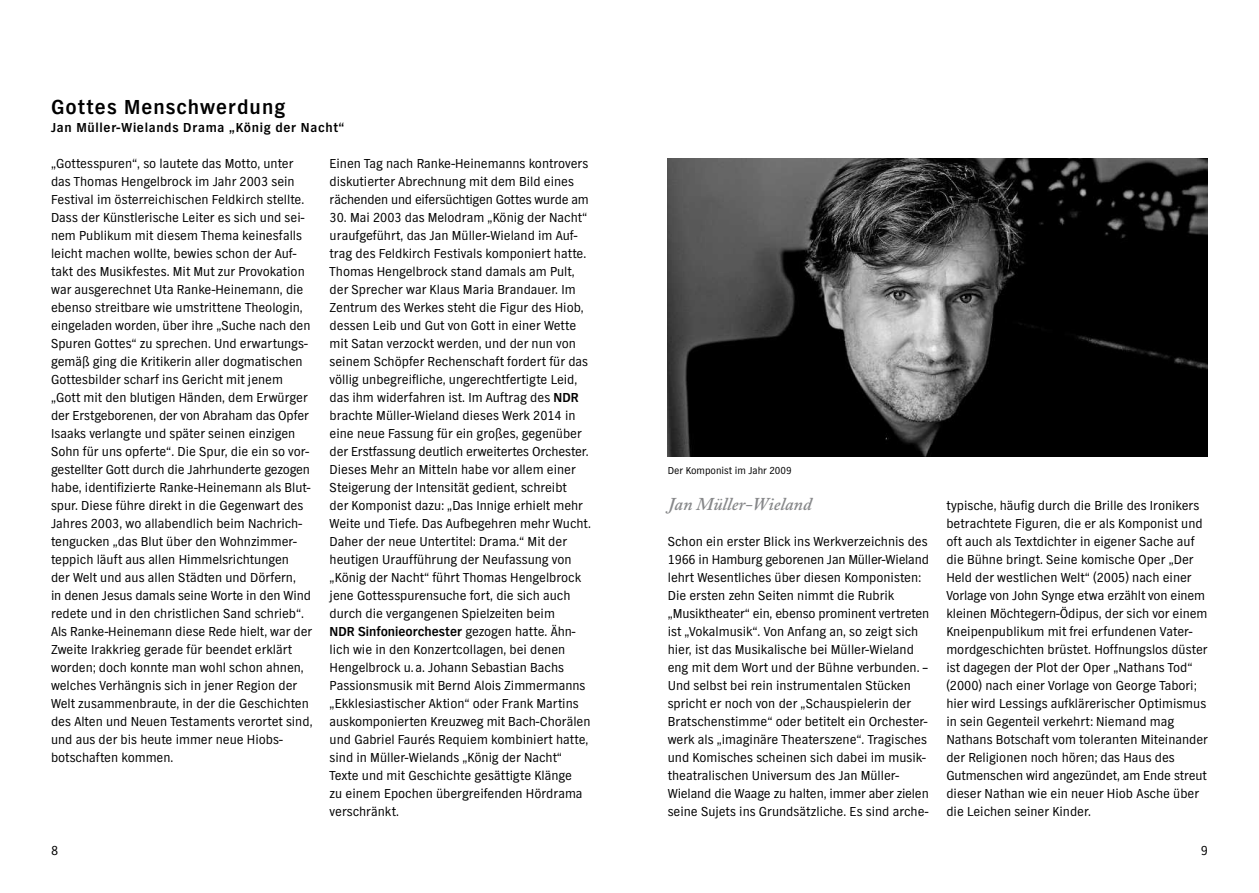
<style>
.page{position:relative;width:1259px;height:893px;background:#fff}
.page>*{position:absolute;margin:0;border:0;box-sizing:border-box;transform-origin:0 0}
.t1{font:700 21px "NDR Sans";letter-spacing:.05em;color:#000}
.t2{font:italic 600 18px "Adobe Caslon Pro";color:#87888a}
.t3{font:13.5px/18px "NDR Sans";color:#000}
.t4{font:700 13.5px "NDR Sans";letter-spacing:.05em;color:#000}
.t5{font:10.5px "NDR Sans";color:#000}
.s1{font-weight:700}
</style>
<div class="page">
<img style="left:668px;top:158px;width:540px;height:298px">
<h1 class="t1" style="left:51px;top:96px;width:236px">Gottes Menschwerdung</h1>
<p class="t4" style="left:51px;top:120px;width:295px">Jan Müller-Wielands Drama „König der Nacht“</p>
<p class="t3" style="left:51px;top:155px;width:263px">„Gottesspuren“, so lautete das Motto, unter das Thomas Hengelbrock im Jahr 2003 sein Festival im österreichischen Feldkirch stellte.<br>Dass der Künstlerische Leiter es sich und sei&shy;nem Publikum mit diesem Thema keinesfalls leicht machen wollte, bewies schon der Auf&shy;takt des Musikfestes. Mit Mut zur Provokation war ausgerechnet Uta Ranke-Heinemann, die ebenso streitbare wie umstrittene Theologin, eingeladen worden, über ihre „Suche nach den Spuren Gottes“ zu sprechen. Und erwartungs&shy;gemäß ging die Kritikerin aller dogmatischen Gottesbilder scharf ins Gericht mit jenem „Gott mit den blutigen Händen, dem Erwürger der Erstgeborenen, der von Abraham das Opfer Isaaks verlangte und später seinen einzigen Sohn für uns opferte“. Die Spur, die ein so vor&shy;gestellter Gott durch die Jahrhunderte gezogen habe, identifizierte Ranke-Heinemann als Blut&shy;spur. Diese führe direkt in die Gegenwart des Jahres 2003, wo allabendlich beim Nachrich&shy;tengucken „das Blut über den Wohnzimmer&shy;teppich läuft aus allen Himmelsrichtungen<br>der Welt und aus allen Städten und Dörfern,<br>in denen Jesus damals seine Worte in den Wind redete und in den christlichen Sand schrieb“.<br>Als Ranke-Heinemann diese Rede hielt, war der Zweite Irakkrieg gerade für beendet erklärt worden; doch konnte man wohl schon ahnen, welches Verhängnis sich in jener Region der Welt zusammenbraute, in der die Geschichten des Alten und Neuen Testaments verortet sind, und aus der bis heute immer neue Hiobs&shy;botschaften kommen.</p>
<p class="t3" style="left:330px;top:155px;width:261px">Einen Tag nach Ranke-Heinemanns kontrovers diskutierter Abrechnung mit dem Bild eines rächenden und eifersüchtigen Gottes wurde am</p>
<p class="t3" style="left:330px;top:209px;width:263px">30. Mai 2003 das Melodram „König der Nacht“ uraufgeführt, das Jan Müller-Wieland im Auf&shy;trag des Feldkirch Festivals komponiert hatte.<br>Thomas Hengelbrock stand damals am Pult, der Sprecher war Klaus Maria Brandauer. Im Zentrum des Werkes steht die Figur des Hiob, dessen Leib und Gut von Gott in einer Wette mit Satan verzockt werden, und der nun von seinem Schöpfer Rechenschaft fordert für das völlig unbegreifliche, ungerechtfertigte Leid, das ihm widerfahren ist. Im Auftrag des <span class="s1">NDR </span>brachte Müller-Wieland dieses Werk 2014 in eine neue Fassung für ein großes, gegenüber der Erstfassung deutlich erweitertes Orchester.<br>Dieses Mehr an Mitteln habe vor allem einer Steigerung der Intensität gedient, schreibt<br>der Komponist dazu: „Das Innige erhielt mehr Weite und Tiefe. Das Aufbegehren mehr Wucht.<br>Daher der neue Untertitel: Drama.“ Mit der heutigen Uraufführung der Neufassung von „König der Nacht“ führt Thomas Hengelbrock jene Gottesspurensuche fort, die sich auch durch die vergangenen Spielzeiten beim<br><span class="s1">NDR Sinfonieorchester</span> gezogen hatte. Ähn&shy;lich wie in den Konzertcollagen, bei denen Hengel brock u. a. Johann Sebastian Bachs Passionsmusik mit Bernd Alois Zimmermanns „Ekklesiastischer Aktion“ oder Frank Martins auskomponierten Kreuzweg mit Bach-Chorälen und Gabriel Faurés Requiem kombiniert hatte, sind in Müller-Wielands „König der Nacht“ Texte und mit Geschichte gesättigte Klänge<br>zu einem Epochen übergreifenden Hördrama verschränkt.</p>
<p class="t3" style="left:51px;top:841px;width:9px">8</p>
<p class="t5" style="left:668px;top:465px;width:125px">Der Komponist im Jahr 2009</p>
<h2 class="t2" style="left:668px;top:494px;width:145px">Jan Müller-Wieland</h2>
<p class="t3" style="left:668px;top:533px;width:263px">Schon ein erster Blick ins Werkverzeichnis des 1966 in Hamburg geborenen Jan Müller-Wieland lehrt Wesentliches über diesen Komponisten:<br>Die ersten zehn Seiten nimmt die Rubrik „Musiktheater“ ein, ebenso prominent vertreten ist „Vokalmusik“. Von Anfang an, so zeigt sich hier, ist das Musikalische bei Müller-Wieland eng mit dem Wort und der Bühne verbunden. – Und selbst bei rein instrumentalen Stücken spricht er noch von der „Schauspielerin der Bratschenstimme“ oder betitelt ein Orchester&shy;werk als „imaginäre Theaterszene“. Tragisches und Komisches scheinen sich dabei im musik&shy;theatralischen Universum des Jan Müller-Wieland die Waage zu halten, immer aber zielen seine Sujets ins Grundsätzliche. Es sind arche-</p>
<p class="t3" style="left:946px;top:497px;width:263px">typische, häufig durch die Brille des Ironikers betrachtete Figuren, die er als Komponist und oft auch als Textdichter in eigener Sache auf die Bühne bringt. Seine komische Oper „Der Held der westlichen Welt“ (2005) nach einer Vorlage von John Synge etwa erzählt von einem kleinen Möchtegern-Ödipus, der sich vor einem Kneipenpublikum mit frei erfundenen Vater&shy;mordgeschichten brüstet. Hoffnungslos düster ist dagegen der Plot der Oper „Nathans Tod“ (2000) nach einer Vorlage von George Tabori; hier wird Lessings aufklärerischer Optimismus in sein Gegenteil verkehrt: Niemand mag Nathans Botschaft vom toleranten Miteinander der Religionen noch hören; das Haus des Gutmenschen wird angezündet, am Ende streut dieser Nathan wie ein neuer Hiob Asche über die Leichen seiner Kinder.</p>
<p class="t3" style="left:1200px;top:841px;width:9px">9</p>
</div>
